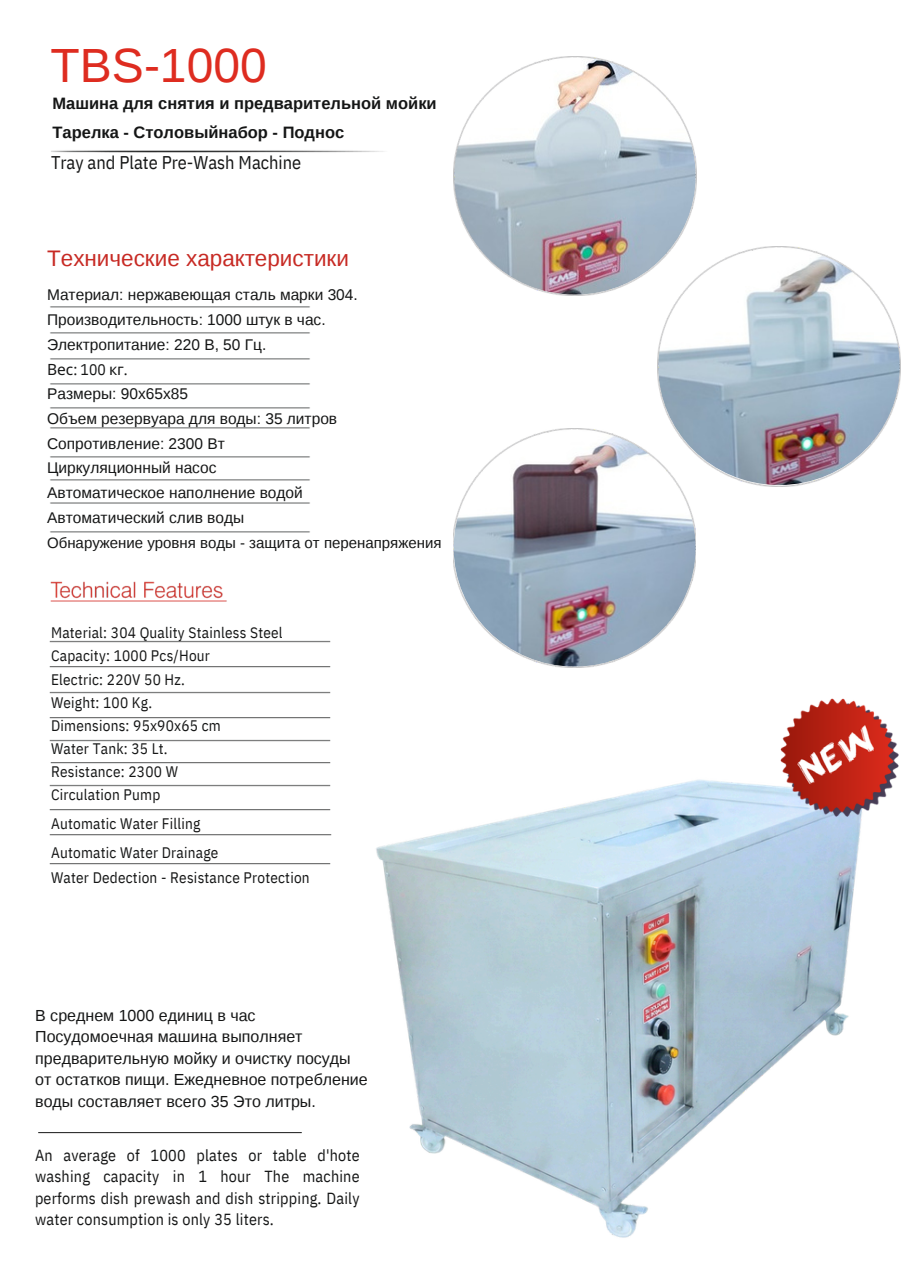
<style>
.page{position:relative;width:906px;height:1275px;background:#fff}
.page>*{position:absolute;margin:0;border:0;box-sizing:border-box;transform-origin:0 0}
.t1{font:48px "Liberation Sans";color:#de2c20}
.t2{font:22.5px "Liberation Sans";color:#c72a24}
.t3{font:18.3px "IBM Plex Sans Cond";color:#151616}
.t4{font:700 16.5px "Liberation Sans";color:#151616}
.t5{font:700 16.5px "Arimo";color:#151616}
.t6{font:16.05px/21.3px "Liberation Sans";color:#151616}
.t7{font:16.05px/21.3px "IBM Plex Sans Cond";letter-spacing:.015em;color:#151616;text-align:justify}
.t8{font:15.45px/24.8px "Liberation Sans";color:#151616}
.t9{font:15.45px "Noto Sans";color:#151616}
.t10{font:15.15px/23.1px "IBM Plex Sans Cond";letter-spacing:.015em;color:#151616}
.t11{font:15px "Liberation Sans";color:#151616}
.s1{font-family:"IBM Plex Sans Cond"}
</style>
<div class="page">
<img style="left:453px;top:428px;width:243px;height:203px">
<img style="left:51px;top:150px;width:333px;height:3px">
<img style="left:453px;top:56px;width:243px;height:240px">
<img style="left:50px;top:581px;width:177px;height:21px">
<img style="left:657px;top:246px;width:243px;height:240px">
<img style="left:376px;top:631px;width:485px;height:607px">
<img style="left:773px;top:692px;width:126px;height:131px">
<img style="left:50px;top:306px;width:260px;height:2px">
<img style="left:50px;top:332px;width:260px;height:2px">
<img style="left:50px;top:358px;width:260px;height:2px">
<img style="left:50px;top:383px;width:260px;height:2px">
<img style="left:50px;top:407px;width:260px;height:2px">
<img style="left:50px;top:427px;width:260px;height:2px">
<img style="left:50px;top:456px;width:260px;height:2px">
<img style="left:50px;top:479px;width:260px;height:2px">
<img style="left:50px;top:502px;width:260px;height:2px">
<img style="left:50px;top:531px;width:260px;height:2px">
<img style="left:38px;top:1132px;width:264px;height:1px">
<h1 class="t1" style="left:51px;top:39px;width:218px">TBS-1000</h1>
<h4 class="t4" style="left:53px;top:94px;width:386px">Машина для снятия и предварительной мойки</h4>
<h4 class="t5" style="left:53px;top:123px;width:293px">Тарелка - Столовыйнабор - Поднос</h4>
<h3 class="t3" style="left:51px;top:150px;width:252px">Tray and Plate Pre-Wash Machine</h3>
<h2 class="t2" style="left:47px;top:245px;width:303px">Технические характеристики</h2>
<p class="t8" style="left:47px;top:282px;width:312px">Материал: нержавеющая сталь марки 304.<br>Производительность: 1000 штук в час.</p>
<p class="t8" style="left:47px;top:332px;width:221px">Электропитание: 220 В, 50 Гц.</p>
<p class="t9" style="left:47px;top:359px;width:82px">Вес<span class="s1">: 100</span> кг<span class="s1">.</span></p>
<p class="t8" style="left:47px;top:381px;width:142px">Размеры: 90х65х85</p>
<p class="t8" style="left:47px;top:406px;width:291px">Объем резервуара для воды: 35 литров</p>
<p class="t8" style="left:47px;top:431px;width:179px">Сопротивление: 2300 Вт</p>
<p class="t8" style="left:47px;top:455px;width:171px">Циркуляционный насос</p>
<p class="t8" style="left:47px;top:480px;width:257px">Автоматическое наполнение водой</p>
<p class="t8" style="left:47px;top:505px;width:199px">Автоматический слив воды</p>
<p class="t11" style="left:47px;top:534px;width:396px">Обнаружение уровня воды - защита от перенапряжения</p>
<p class="t10" style="left:51px;top:621px;width:233px">Material: 304 Quality Stainless Steel<br>Capacity: 1000 Pcs/Hour<br>Electric: 220V 50 Hz.<br>Weight: 100 Kg.<br>Dimensions: 95x90x65 cm<br>Water Tank: 35 Lt.<br>Resistance: 2300 W<br>Circulation Pump</p>
<p class="t10" style="left:51px;top:808px;width:169px;line-height:28.8px">Automatic Water Filling<br>Automatic Water Drainage</p>
<p class="t10" style="left:51px;top:865px;width:260px">Water Dedection - Resistance Protection</p>
<p class="t6" style="left:35px;top:1004px;width:334px">В среднем 1000 единиц в час Посудомоечная машина выполняет предварительную мойку и очистку посуды от остатков пищи. Ежедневное потребление воды составляет всего 35 Это литры.</p>
<p class="t7" style="left:35px;top:1144px;width:326px">An average of 1000 plates or table d'hote washing capacity in 1 hour The machine performs dish prewash and dish stripping. Daily water consumption is only 35 liters.</p>
</div>
